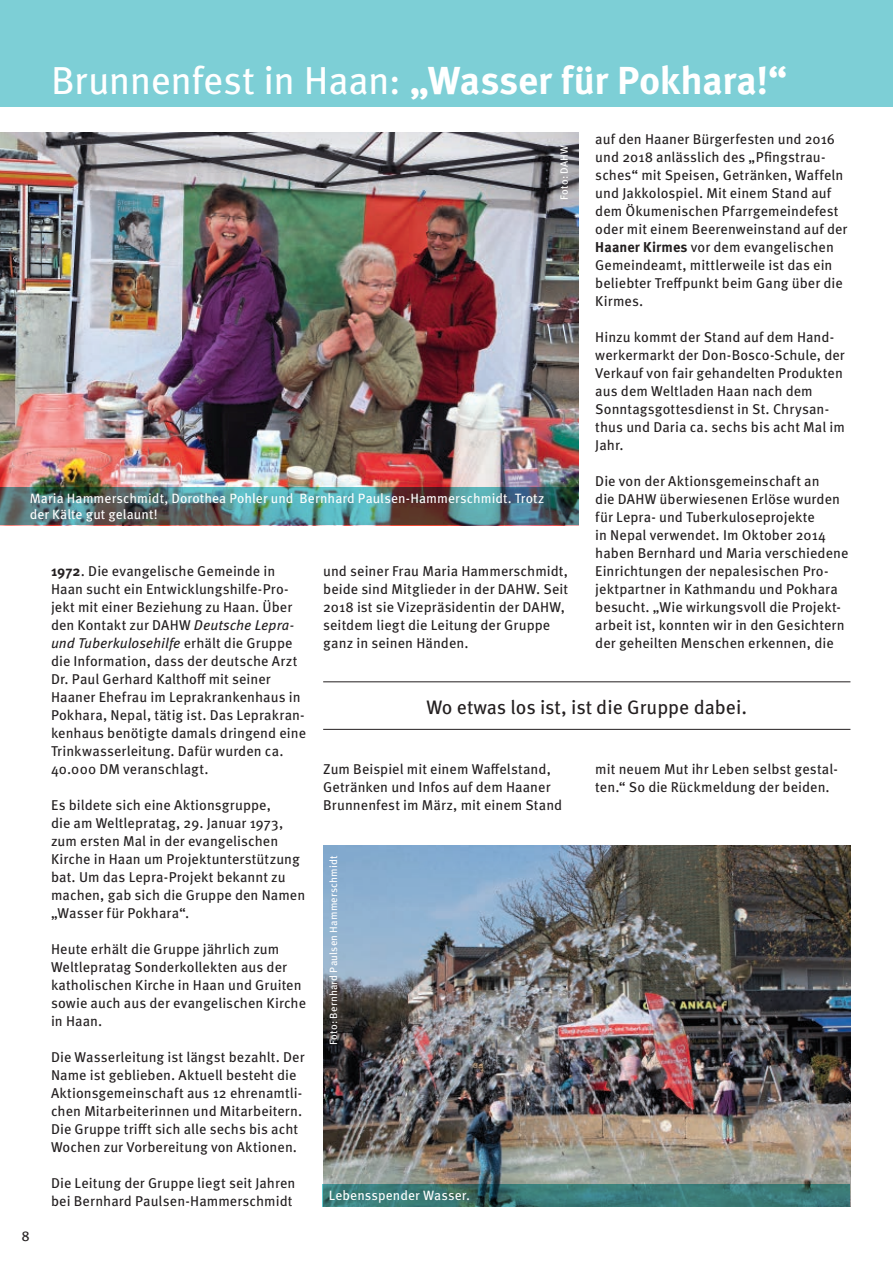
<style>
.page{position:relative;width:893px;height:1263px;background:#fff}
.page>*{position:absolute;margin:0;border:0;box-sizing:border-box;transform-origin:0 0}
.t1{font:700 39px "Meta OT";letter-spacing:-.01em;color:#fff}
.t2{font:19.5px "Meta OT";color:#231f20}
.t3{font:14.25px/18px "Meta OT";letter-spacing:.005em;color:#231f20}
.t4{font:13.5px/15.8px "Meta OT";letter-spacing:.005em;color:#fff}
.t5{font:10.5px "Meta OT";letter-spacing:.02em;color:#fff}
.s1{font-weight:400}
.s2{font-weight:700}
.s3{font-style:italic}
</style>
<div class="page">
<img style="left:0;top:133px;width:578px;height:354px">
<img style="left:323px;top:846px;width:527px;height:338px">
<div style="left:0;top:0;width:893px;height:106px;background:#7dcfd6"></div>
<hr style="left:323px;top:681px;width:527px;height:1px;background:#231f20">
<hr style="left:323px;top:729px;width:527px;height:1px;background:#231f20">
<img style="left:0;top:487px;width:578px;height:38px">
<svg style="left:322px;top:1184px;width:528px;height:22px;background:#397775"></svg>
<h1 class="t1" style="left:51px;top:55px;width:738px"><span class="s1">Brunnenfest in Haan:</span> „Wasser für Pokhara!“</h1>
<p class="t3" style="left:595px;top:131px;width:254px">auf den Haaner Bürgerfesten und 2016 und 2018 anlässlich des „Pfingstrau&shy;sches“ mit Speisen, Getränken, Waffeln und Jakkolospiel. Mit einem Stand auf dem Ökumenischen Pfarrgemeindefest oder mit einem Beerenweinstand auf der <span class="s2">Haaner Kirmes</span> vor dem evangelischen Gemeindeamt, mittlerweile ist das ein beliebter Treffpunkt beim Gang über die Kirmes.</p>
<p class="t3" style="left:595px;top:328px;width:251px">Hinzu kommt der Stand auf dem Hand&shy;werkermarkt der Don-Bosco-Schule, der<br>Verkauf von fair gehandelten Produkten aus dem Weltladen Haan nach dem<br>Sonntagsgottesdienst in St. Chrysan&shy;thus und Daria ca. sechs bis acht Mal im<br>Jahr.</p>
<p class="t3" style="left:595px;top:472px;width:255px">Die von der Aktionsgemeinschaft an<br>die DAHW überwiesenen Erlöse wurden für Lepra- und Tuberkuloseprojekte<br>in Nepal verwendet. Im Oktober 2014 haben Bernhard und Maria verschiedene Einrichtungen der nepalesischen Pro&shy;jektpartner in Kathmandu und Pokhara besucht. „Wie wirkungsvoll die Projekt&shy;arbeit ist, konnten wir in den Gesichtern der geheilten Menschen erkennen, die</p>
<p class="t5" style="left:557px;top:200px;width:56px;rotate:-90deg">Foto: DAHW</p>
<p class="t4" style="left:30px;top:491px;width:516px">Maria Hammerschmidt, Dorothea Pohler und Bernhard Paulsen-Hammerschmidt. Trotz der Kälte gut gelaunt!</p>
<p class="t3" style="left:51px;top:562px;width:257px"><span class="s2">1972</span>. Die evangelische Gemeinde in Haan sucht ein Entwicklungshilfe-Pro&shy;jekt mit einer Beziehung zu Haan. Über den Kontakt zur DAHW <span class="s3">Deutsche Lepra&shy;und Tuberkulosehilfe</span> erhält die Gruppe die Information, dass der deutsche Arzt Dr. Paul Gerhard Kalthoff mit seiner Haaner Ehefrau im Leprakrankenhaus in Pokhara, Nepal, tätig ist. Das Leprakran&shy;kenhaus benötigte damals dringend eine Trinkwasserleitung. Dafür wurden ca.<br>40.000 DM veranschlagt.</p>
<p class="t3" style="left:51px;top:796px;width:256px">Es bildete sich eine Aktionsgruppe,<br>die am Weltlepratag, 29. Januar 1973, zum ersten Mal in der evangelischen Kirche in Haan um Projektunterstützung bat. Um das Lepra-Projekt bekannt zu machen, gab sich die Gruppe den Namen „Wasser für Pokhara“.</p>
<p class="t3" style="left:51px;top:940px;width:257px">Heute erhält die Gruppe jährlich zum<br>Weltlepratag Sonderkollekten aus der katholischen Kirche in Haan und Gruiten sowie auch aus der evangelischen Kirche in Haan.</p>
<p class="t3" style="left:51px;top:1048px;width:255px">Die Wasserleitung ist längst bezahlt. Der Name ist geblieben. Aktuell besteht die Aktionsgemeinschaft aus 12 ehrenamtli&shy;chen Mitarbeiterinnen und Mitarbeitern.<br>Die Gruppe trifft sich alle sechs bis acht Wochen zur Vorbereitung von Aktionen.</p>
<p class="t3" style="left:51px;top:1174px;width:246px">Die Leitung der Gruppe liegt seit Jahren bei Bernhard Paulsen-Hammerschmidt</p>
<p class="t3" style="left:323px;top:563px;width:247px">und seiner Frau Maria Hammerschmidt, beide sind Mitglieder in der DAHW. Seit 2018 ist sie Vizepräsidentin der DAHW, seitdem liegt die Leitung der Gruppe ganz in seinen Händen.</p>
<h2 class="t2" style="left:427px;top:695px;width:322px">Wo etwas los ist, ist die Gruppe dabei.</h2>
<p class="t3" style="left:595px;top:760px;width:244px">mit neuem Mut ihr Leben selbst gestal&shy;ten.“ So die Rückmeldung der beiden.</p>
<p class="t3" style="left:323px;top:760px;width:241px">Zum Beispiel mit einem Waffelstand,<br>Getränken und Infos auf dem Haaner<br>Brunnenfest im März, mit einem Stand</p>
<p class="t5" style="left:327px;top:1044px;width:190px;rotate:-90deg">Foto: Bernhard Paulsen Hammerschmidt</p>
<p class="t4" style="left:329px;top:1187px;width:143px">Lebensspender Wasser.</p>
<p class="t3" style="left:21px;top:1227px;width:10px">8</p>
</div>
